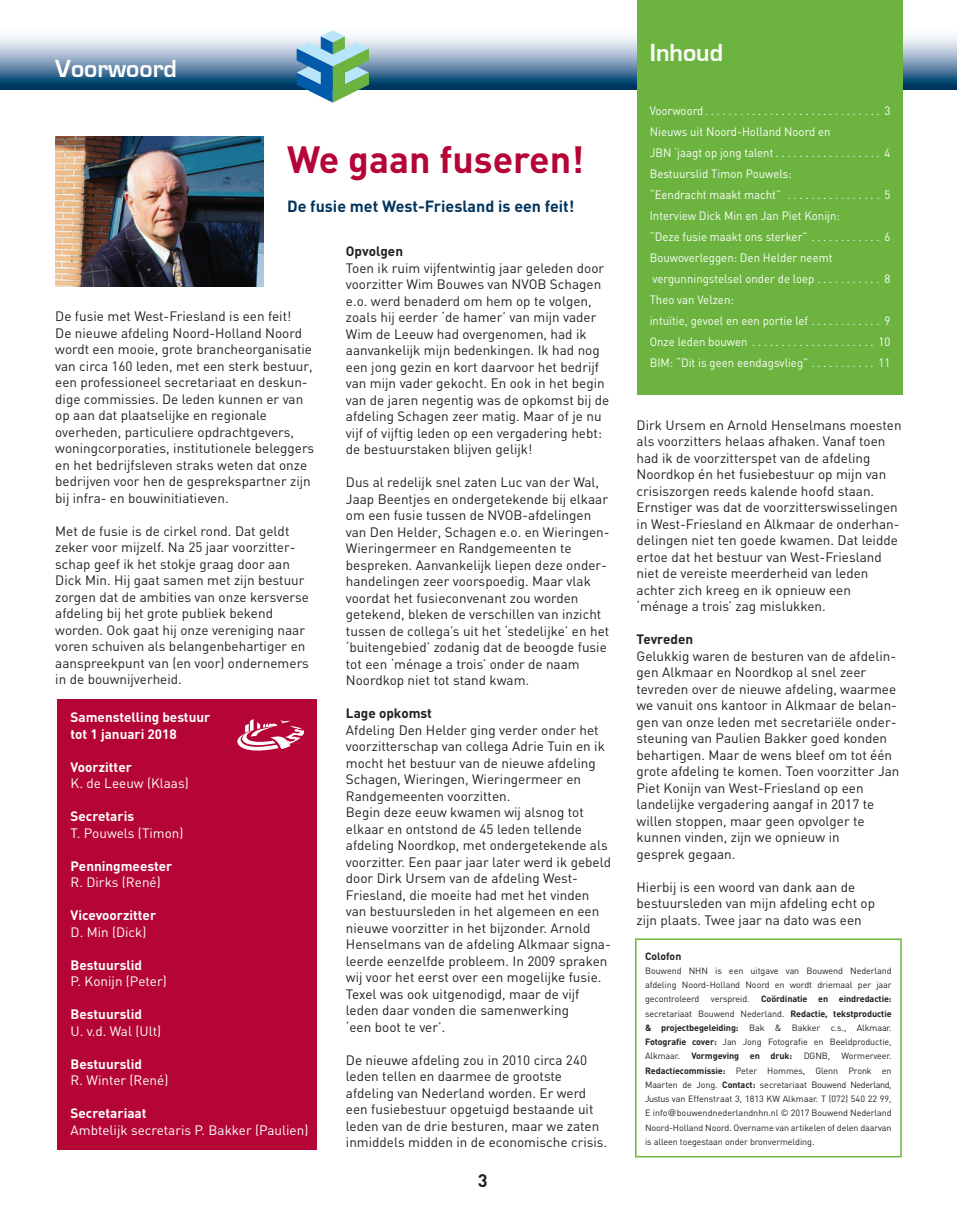
<style>
.page{position:relative;width:957px;height:1212px;background:#fff}
.page>*{position:absolute;margin:0;border:0;box-sizing:border-box;transform-origin:0 0}
.t1{font:700 37.5px "DIN";color:#b50536}
.t2{font:700 25.5px "Eurostile";color:#fff}
.t3{font:700 18px "DIN";color:#231f20}
.t4{font:700 16.05px "DIN";color:#00345e}
.t5{font:13.5px/16.5px "DIN";color:#231f20}
.t6{font:13.5px "DIN";color:#fff}
.t7{font:700 13.5px/16.5px "DIN";color:#fff}
.t8{font:700 13.5px "DIN";color:#231f20}
.t9{font:12px/21px "DIN";color:#fff;scale:.95 1}
.t10{font:700 10.5px "DIN";color:#231f20}
.t11{font:9px/14.2px "DIN";letter-spacing:-.01em;color:#231f20;text-align:justify}
.t12{font:700 9px "DIN";letter-spacing:-.01em;color:#231f20}
.s1{font-weight:700}
.s2{font-family:"Helvetica"}
</style>
<div class="page">
<svg style="left:0;top:0;width:957px;height:89px"></svg>
<svg style="left:297px;top:30px;width:72px;height:73px"></svg>
<div style="left:637px;top:0;width:265px;height:394px;background:#6cb43f"></div>
<div style="left:635px;top:938px;width:266px;height:219px;border:2px solid #6cb43f"></div>
<img style="left:55px;top:136px;width:209px;height:150px">
<div style="left:57px;top:699px;width:259px;height:451px;background:#b50536"></div>
<svg style="left:237px;top:719px;width:67px;height:32px"></svg>
<h2 class="t2" style="left:55px;top:54px;width:123px">Voorwoord</h2>
<h1 class="t1" style="left:287px;top:135px;width:299px">We gaan fuseren!</h1>
<p class="t4" style="left:287px;top:196px;width:289px">De fusie met West-Friesland is een feit!</p>
<p class="t5" style="left:55px;top:308px;width:260px">De fusie met West-Friesland is een feit!<br>De nieuwe afdeling Noord-Holland Noord wordt een mooie, grote brancheorganisatie van circa 160 leden, met een sterk bestuur, een professioneel secretariaat en deskun&shy;dige commissies. De leden kunnen er van op aan dat plaatselijke en regionale overheden, particuliere opdrachtgevers, woningcorporaties, institutionele beleggers en het bedrijfsleven straks weten dat onze bedrijven voor hen de gesprekspartner zijn bij infra- en bouwinitiatieven.</p>
<p class="t5" style="left:55px;top:522px;width:255px">Met de fusie is de cirkel rond. Dat geldt zeker voor mijzelf. Na 25 jaar voorzitter&shy;schap geef ik het stokje graag door aan Dick Min. Hij gaat samen met zijn bestuur zorgen dat de ambities van onze kersverse afdeling bij het grote publiek bekend worden. Ook gaat hij onze vereniging naar voren schuiven als belangenbehartiger en aanspreekpunt van (en voor) ondernemers in de bouwnijverheid.</p>
<p class="t7" style="left:71px;top:709px;width:141px">Samenstelling bestuur tot 1 januari 2018</p>
<p class="t7" style="left:71px;top:758px;width:63px">Voorzitter</p>
<p class="t6" style="left:71px;top:775px;width:120px">K. de Leeuw (Klaas)</p>
<p class="t7" style="left:71px;top:808px;width:65px">Secretaris</p>
<p class="t6" style="left:71px;top:824px;width:114px">T. Pouwels (Timon)</p>
<p class="t7" style="left:71px;top:857px;width:103px">Penningmeester</p>
<p class="t6" style="left:71px;top:874px;width:92px">R. Dirks (René)</p>
<p class="t7" style="left:71px;top:907px;width:87px">Vicevoorzitter</p>
<p class="t6" style="left:71px;top:923px;width:77px">D. Min (Dick)</p>
<p class="t7" style="left:71px;top:956px;width:73px">Bestuurslid</p>
<p class="t6" style="left:71px;top:973px;width:98px">P. Konijn (Peter)</p>
<p class="t7" style="left:71px;top:1005px;width:73px">Bestuurslid</p>
<p class="t6" style="left:71px;top:1022px;width:92px">U. v.d. Wal (Ult)</p>
<p class="t7" style="left:71px;top:1055px;width:73px">Bestuurslid</p>
<p class="t6" style="left:71px;top:1072px;width:99px">R. Winter (René)</p>
<p class="t7" style="left:71px;top:1104px;width:77px">Secretariaat</p>
<p class="t6" style="left:71px;top:1121px;width:239px">Ambtelijk secretaris P. Bakker (Paulien)</p>
<p class="t8" style="left:346px;top:242px;width:59px">Opvolgen</p>
<p class="t5" style="left:346px;top:259px;width:265px">Toen ik ruim vijfentwintig jaar geleden door voorzitter Wim Bouwes van NVOB Schagen e.o. werd benaderd om hem op te volgen, zoals hij eerder ‘de hamer’ van mijn vader Wim de Leeuw had overgenomen, had ik aanvankelijk mijn bedenkingen. Ik had nog een jong gezin en kort daarvoor het bedrijf van mijn vader gekocht. En ook in het begin van de jaren negentig was de opkomst bij de afdeling Schagen zeer matig. Maar of je nu vijf of vijftig leden op een vergadering hebt: de bestuurstaken blijven gelijk!</p>
<p class="t5" style="left:346px;top:474px;width:265px">Dus al redelijk snel zaten Luc van der Wal, Jaap Beentjes en ondergetekende bij elkaar om een fusie tussen de NVOB-afdelingen van Den Helder, Schagen e.o. en Wieringen-Wieringermeer en Randgemeenten te bespreken. Aanvankelijk liepen deze onder&shy;handelingen zeer voorspoedig. Maar vlak voordat het fusieconvenant zou worden getekend, bleken de verschillen van inzicht tussen de collega’s uit het ‘stedelijke’ en het ‘buitengebied’ zodanig dat de beoogde fusie tot een ‘ménage a trois’ onder de naam Noordkop niet tot stand kwam.</p>
<p class="t8" style="left:346px;top:704px;width:87px">Lage opkomst</p>
<p class="t5" style="left:346px;top:721px;width:267px">Afdeling Den Helder ging verder onder het voorzitterschap van collega Adrie Tuin en ik mocht het bestuur van de nieuwe afdeling Schagen, Wieringen, Wieringermeer en Randgemeenten voorzitten.<br>Begin deze eeuw kwamen wij alsnog tot elkaar en ontstond de 45 leden tellende afdeling Noordkop, met ondergetekende als voorzitter. Een paar jaar later werd ik gebeld door Dirk Ursem van de afdeling West-Friesland, die moeite had met het vinden van bestuursleden in het algemeen en een nieuwe voorzitter in het bijzonder. Arnold Henselmans van de afdeling Alkmaar signa&shy;leerde eenzelfde probleem. In 2009 spraken wij voor het eerst over een mogelijke fusie.<br>Texel was ook uitgenodigd, maar de vijf leden daar vonden die samenwerking<br>‘een boot te ver’.</p>
<p class="t5" style="left:346px;top:1051px;width:263px">De nieuwe afdeling zou in 2010 circa 240 leden tellen en daarmee de grootste afdeling van Nederland worden. Er werd een fusiebestuur opgetuigd bestaande uit leden van de drie besturen, maar we zaten inmiddels midden in de economische crisis.</p>
<h3 class="t3" style="left:478px;top:1168px;width:11px">3</h3>
<h2 class="t2" style="left:650px;top:39px;width:75px">Inhoud</h2>
<p class="t9" style="left:650px;top:100px;width:63px">Voorwoord ..............................</p>
<p class="t9" style="left:884px;top:100px;width:8px">3</p>
<p class="t9" style="left:650px;top:121px;width:192px">Nieuws uit Noord-Holland Noord en<br>JBN ‘jaagt op jong talent ..................</p>
<p class="t9" style="left:884px;top:142px;width:8px">4</p>
<p class="t9" style="left:650px;top:163px;width:151px">Bestuurslid Timon Pouwels: “Eendracht maakt macht” .................</p>
<p class="t9" style="left:884px;top:184px;width:8px">5</p>
<p class="t9" style="left:650px;top:205px;width:202px">Interview Dick Min en Jan Piet Konijn: “Deze fusie maakt ons sterker” ............</p>
<p class="t9" style="left:884px;top:226px;width:8px">6</p>
<p class="t9" style="left:650px;top:247px;width:194px">Bouwoverleggen: Den Helder neemt vergunningstelsel onder de loep ...........</p>
<p class="t9" style="left:884px;top:268px;width:8px">8</p>
<p class="t9" style="left:650px;top:289px;width:175px">Theo van Velzen:<br>intuïtie, gevoel en een portie lef ............</p>
<p class="t9" style="left:884px;top:310px;width:8px">9</p>
<p class="t9" style="left:650px;top:331px;width:112px">Onze leden bouwen .....................</p>
<p class="t9" style="left:878px;top:331px;width:14px">10</p>
<p class="t9" style="left:650px;top:352px;width:171px">BIM: “Dit is geen eendagsvlieg” ............</p>
<p class="t9" style="left:878px;top:352px;width:14px">11</p>
<p class="t5" style="left:636px;top:416px;width:266px">Dirk Ursem en Arnold Henselmans moesten als voorzitters helaas afhaken. Vanaf toen had ik de voorzitterspet van de afdeling Noordkop én het fusiebestuur op mijn van crisiszorgen reeds kalende hoofd staan.<br>Ernstiger was dat de voorzitterswisselingen in West-Friesland en Alkmaar de onderhan&shy;delingen niet ten goede kwamen. Dat leidde ertoe dat het bestuur van West-Friesland niet de vereiste meerderheid van leden achter zich kreeg en ik opnieuw een ‘ménage a trois’ zag mislukken.</p>
<p class="t8" style="left:636px;top:630px;width:58px">Tevreden</p>
<p class="t5" style="left:636px;top:647px;width:264px">Gelukkig waren de besturen van de afdelin&shy;gen Alkmaar en Noordkop al snel zeer tevreden over de nieuwe afdeling, waarmee we vanuit ons kantoor in Alkmaar de belan&shy;gen van onze leden met secretariële onder&shy;steuning van Paulien Bakker goed konden behartigen. Maar de wens bleef om tot één grote afdeling te komen. Toen voorzitter Jan Piet Konijn van West-Friesland op een landelijke vergadering aangaf in 2017 te willen stoppen, maar geen opvolger te kunnen vinden, zijn we opnieuw in<br>gesprek gegaan.</p>
<p class="t5" style="left:636px;top:878px;width:240px">Hierbij is een woord van dank aan de bestuursleden van mijn afdeling echt op zijn plaats. Twee jaar na dato was een</p>
<p class="t10" style="left:645px;top:949px;width:38px">Colofon</p>
<p class="t11" style="left:645px;top:963px;width:248px">Bouwend NHN is een uitgave van Bouwend Nederland afdeling Noord-Holland Noord en wordt driemaal per jaar gecontroleerd</p>
<p class="t11" style="left:645px;top:992px;width:248px;text-indent:116px"><span class="s1">Coördinatie en eindredactie: </span>secretariaat Bouwend Nederland. <span class="s1">Redactie, tekstproductie &amp; projectbegeleiding:</span> Bak &amp; Bakker c.s., Alkmaar.<br><span class="s1">Fotografie cover:</span> Jan Jong Fotografie en Beeldproductie, Alkmaar.</p>
<p class="t11" style="left:711px;top:992px;width:40px">verspreid.</p>
<p class="t12" style="left:691px;top:1050px;width:102px">Vormgeving en druk:</p>
<p class="t11" style="left:803px;top:1049px;width:28px">DGNB,</p>
<p class="t11" style="left:645px;top:1049px;width:248px;text-indent:196px">Wormerveer.<br><span class="s1">Redactiecommissie:</span> Peter Hommes, Glenn Pronk en Maarten de Jong. <span class="s1">Contact:</span> secretariaat Bouwend Nederland, Justus van Effenstraat 3, 1813 KW Alkmaar. T (072) 540 22 99, E info<span class="s2">@</span>bouwendnederlandnhn.nl © 2017 Bouwend Nederland Noord-Holland Noord. Overname van artikelen of delen daarvan is alleen toegestaan onder bronvermelding.</p>
</div>
